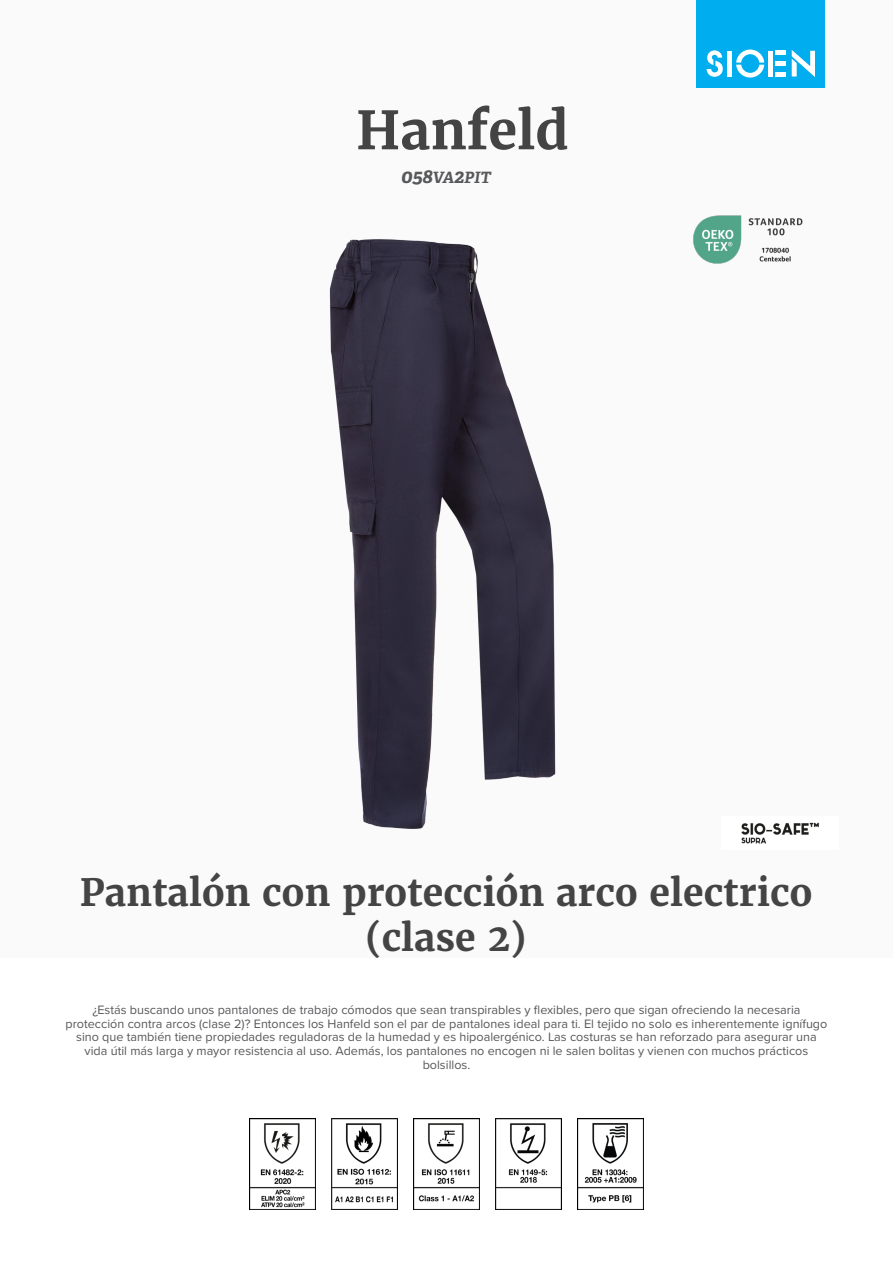
<style>
.page{position:relative;width:893px;height:1263px;background:#fff}
.page>*{position:absolute;margin:0;border:0;box-sizing:border-box;transform-origin:0 0}
.product_name{font:700 52.5px "Merriweather";color:#444}
.product_h2{font:700 37.5px/45px "Merriweather";color:#444;text-align:center}
.product_ref{font:italic 700 15.6px "Adelle";color:#57585a}
.product_description{font:12.6px/13.6px "Proxima Nova";color:#57585a;text-align:center}
.s1{font-size:19.5px}
</style>
<div class="page">
<div style="left:0;top:0;width:893px;height:957px;background:#fafafa"></div>
<div style="left:697px;top:0;width:128px;height:88px;background:#00aeef"></div>
<svg style="left:707px;top:50px;width:16px;height:27px"></svg>
<svg style="left:736px;top:50px;width:28px;height:28px"></svg>
<div style="left:727px;top:51px;width:5px;height:26px;background:#fff"></div>
<div style="left:768px;top:51px;width:5px;height:26px;background:#fff"></div>
<div style="left:775px;top:72px;width:11px;height:5px;background:#fff"></div>
<div style="left:775px;top:61px;width:11px;height:5px;background:#fff"></div>
<hr style="left:775px;top:51px;width:11px;height:4px;background:#fff">
<svg style="left:792px;top:50px;width:23px;height:27px"></svg>
<img style="left:741px;top:822px;width:78px;height:22px">
<img style="left:693px;top:215px;width:110px;height:49px">
<img style="left:249px;top:1118px;width:66px;height:92px">
<img style="left:331px;top:1118px;width:67px;height:92px">
<img style="left:413px;top:1118px;width:67px;height:92px">
<img style="left:495px;top:1118px;width:67px;height:92px">
<img style="left:577px;top:1118px;width:67px;height:92px">
<img style="left:329px;top:239px;width:227px;height:590px">
<p class="product_name" style="left:356px;top:97px;width:214px">Hanfeld</p>
<p class="product_ref" style="left:401px;top:168px;width:91px"><span class="s1">058</span>VA<span class="s1">2</span>PIT</p>
<p class="product_h2" style="left:80px;top:869px;width:734px">Pantalón con protección arco electrico (clase 2)</p>
<p class="product_description" style="left:66px;top:1002px;width:763px">¿Estás buscando unos pantalones de trabajo cómodos que sean transpirables y flexibles, pero que sigan ofreciendo la necesaria protección contra arcos (clase 2)? Entonces los Hanfeld son el par de pantalones ideal para ti. El tejido no solo es inherentemente ignífugo sino que también tiene propiedades reguladoras de la humedad y es hipoalergénico. Las costuras se han reforzado para asegurar una vida útil más larga y mayor resistencia al uso. Además, los pantalones no encogen ni le salen bolitas y vienen con muchos prácticos bolsillos.</p>
</div>
